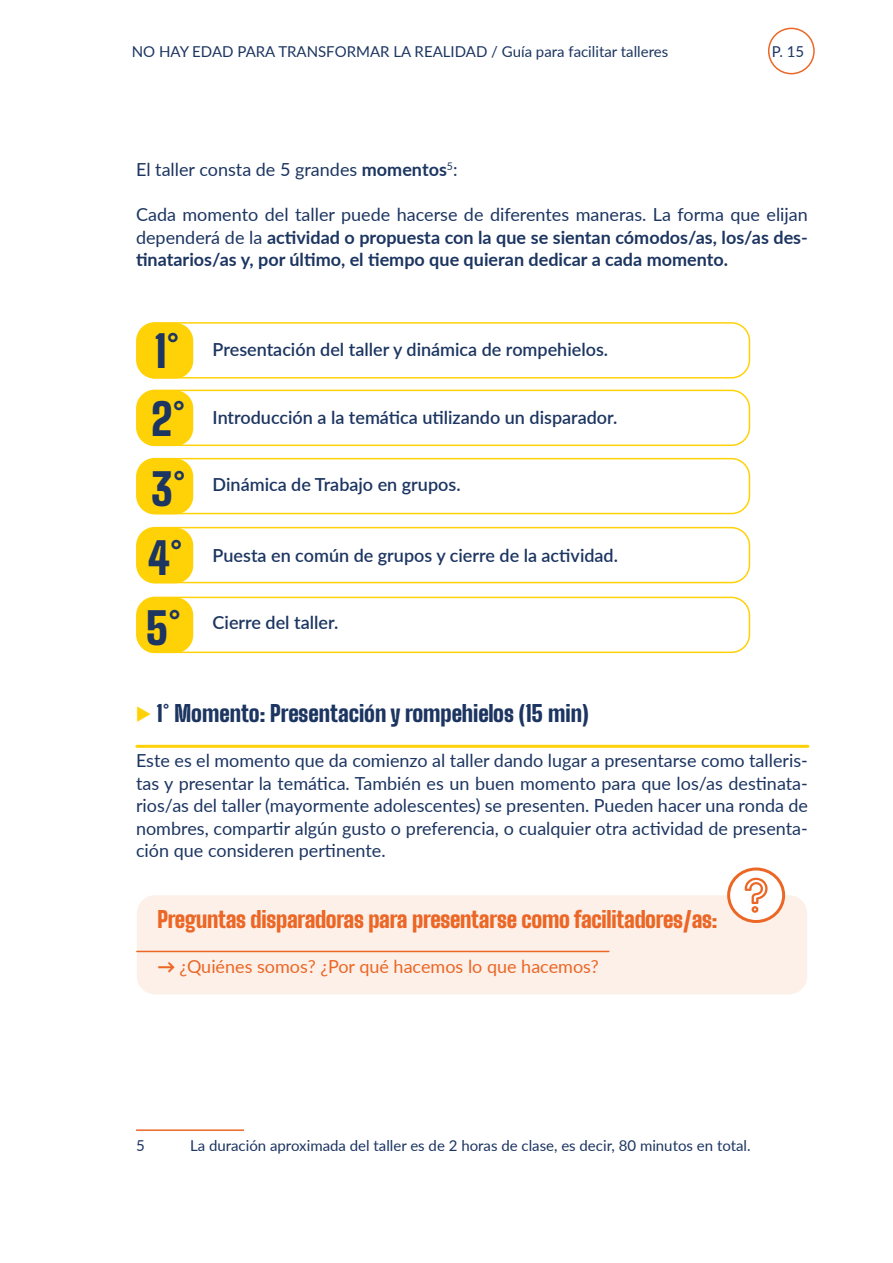
<style>
.page{position:relative;width:893px;height:1263px;background:#fff}
.page>*{position:absolute;margin:0;border:0;box-sizing:border-box;transform-origin:0 0}
.t1{font:900 43.5px/69px "Big Shoulders Display";color:#1c3561}
.t2{font:900 22.5px "Big Shoulders Display";letter-spacing:-.01em;color:#ec6725}
.t3{font:900 22.5px "Big Shoulders Display";color:#1c3561}
.t4{font:18px/22.5px "Lato";color:#1c3561;text-align:justify}
.t5{font:700 18px/22.5px "Lato";color:#1c3561;text-align:justify}
.t6{font:600 18px "Lato";color:#1c3561}
.t7{font:18px "Lato";color:#ec6725}
.t8{font:15px "Lato";color:#1c3561}
.s1{font-weight:700}
.s2{font-weight:400}
.s3{font-family:"Overpass";font-weight:700;color:#ffd208}
.s4{font-weight:800}
</style>
<div class="page">
<div style="left:768px;top:28px;width:47px;height:46px;border:2px solid #ec6725;border-radius:50%"></div>
<hr style="left:136px;top:1129px;width:108px;height:2px;background:#ec6725">
<div style="left:137px;top:323px;width:56px;height:55px;background:#ffd208;border-radius:18px"></div>
<div style="left:137px;top:390px;width:56px;height:56px;background:#ffd208;border-radius:18px"></div>
<div style="left:137px;top:459px;width:56px;height:55px;background:#ffd208;border-radius:18px"></div>
<div style="left:137px;top:528px;width:56px;height:55px;background:#ffd208;border-radius:18px"></div>
<div style="left:137px;top:597px;width:56px;height:56px;background:#ffd208;border-radius:18px"></div>
<div style="left:136px;top:322px;width:614px;height:56px;border:2px solid #ffd208;border-radius:18px"></div>
<div style="left:136px;top:390px;width:614px;height:56px;border:2px solid #ffd208;border-radius:18px"></div>
<div style="left:136px;top:458px;width:614px;height:56px;border:2px solid #ffd208;border-radius:18px"></div>
<div style="left:136px;top:527px;width:614px;height:56px;border:2px solid #ffd208;border-radius:18px"></div>
<div style="left:136px;top:597px;width:614px;height:56px;border:2px solid #ffd208;border-radius:18px"></div>
<div style="left:137px;top:895px;width:670px;height:99px;background:#fdf0e9;border-radius:18px"></div>
<div style="left:729px;top:869px;width:55px;height:52px;background:#fff;border-radius:50%"></div>
<div style="left:727px;top:867px;width:58px;height:56px;border:3px solid #ec6725;border-radius:50%"></div>
<svg style="left:745px;top:877px;width:23px;height:36px"></svg>
<hr style="left:137px;top:951px;width:472px;height:1px;background:#ec6725">
<hr style="left:137px;top:745px;width:671px;height:3px;background:#ffd208">
<p class="t8" style="left:132px;top:41px;width:538px">NO HAY EDAD PARA TRANSFORMAR LA REALIDAD / Guía para facilitar talleres</p>
<p class="t8" style="left:772px;top:41px;width:34px">P. 15</p>
<p class="t4" style="left:136px;top:158px;width:323px">El taller consta de 5 grandes <span class="s1">momentos</span><sup>5</sup>:</p>
<p class="t5" style="left:136px;top:202px;width:673px"><span class="s2">Cada momento del taller puede hacerse de diferentes maneras. La forma que elijan dependerá de la</span> actividad o propuesta con la que se sientan cómodos/as, los/as des&shy;tinatarios/as y, por último, el tiempo que quieran dedicar a cada momento.</p>
<h1 class="t1" style="left:146px;top:312px;width:42px">1°<br>2°<br>3°<br>4°<br>5°</h1>
<p class="t6" style="left:213px;top:336px;width:397px">Presentación del taller y dinámica de rompehielos.</p>
<p class="t6" style="left:213px;top:404px;width:406px">Introducción a la temática utilizando un disparador.</p>
<p class="t6" style="left:213px;top:471px;width:249px">Dinámica de Trabajo en grupos.</p>
<p class="t6" style="left:213px;top:542px;width:407px">Puesta en común de grupos y cierre de la actividad.</p>
<p class="t6" style="left:213px;top:609px;width:127px">Cierre del taller.</p>
<p class="t3" style="left:136px;top:694px;width:454px"><span class="s3">▶</span> 1° Momento: Presentación y rompehielos (15 min)</p>
<p class="t4" style="left:136px;top:749px;width:673px">Este es el momento que da comienzo al taller dando lugar a presentarse como talleris&shy;tas y presentar la temática. También es un buen momento para que los/as destinata&shy;rios/as del taller (mayormente adolescentes) se presenten. Pueden hacer una ronda de nombres, compartir algún gusto o preferencia, o cualquier otra actividad de presenta&shy;ción que consideren pertinente.</p>
<p class="t2" style="left:157px;top:900px;width:562px">Preguntas disparadoras para presentarse como facilitadores/as:</p>
<p class="t7" style="left:157px;top:953px;width:443px"><span class="s4">→</span> ¿Quiénes somos? ¿Por qué hacemos lo que hacemos?</p>
<p class="t8" style="left:136px;top:1135px;width:10px">5</p>
<p class="t8" style="left:190px;top:1135px;width:562px">La duración aproximada del taller es de 2 horas de clase, es decir, 80 minutos en total.</p>
</div>
